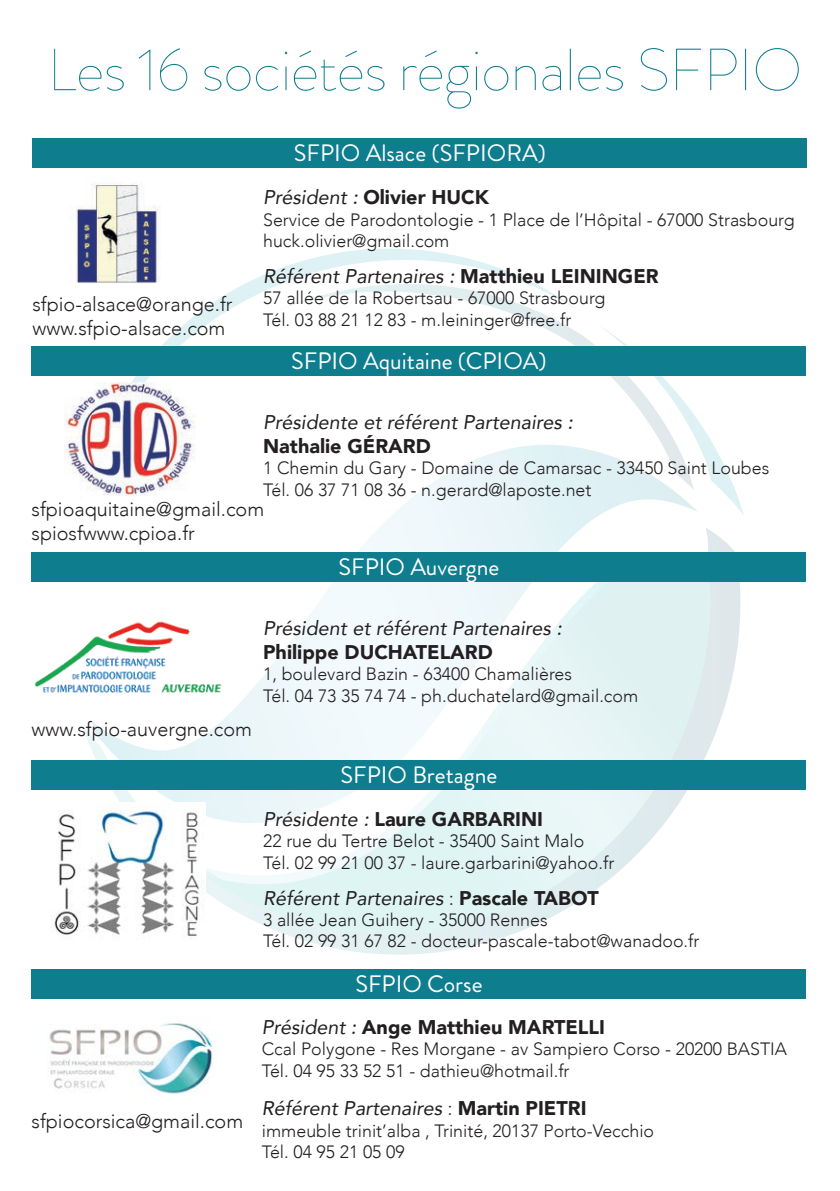
<style>
.page{position:relative;width:840px;height:1191px;background:#fff}
.page>*{position:absolute;margin:0;border:0;box-sizing:border-box;transform-origin:0 0}
.t1{font:100 59.4px "Brandon Grotesque";letter-spacing:-.01em;color:#0e7d8e}
.t2{font:23.8px "Brandon Grotesque";color:#fff}
.t3{font:italic 19.8px "Avenir";color:#231f20}
.t4{font:300 19.8px "Avenir";color:#231f20}
.t5{font:900 19.8px "Avenir";color:#231f20}
.t6{font:300 17.8px "Avenir";color:#231f20}
.s1{font-weight:400;font-style:italic}
.s2{font-weight:900;font-style:normal}
.s3{font-weight:300;font-style:normal}
</style>
<div class="page">
<svg style="left:80px;top:248px;width:455px;height:249px"></svg>
<svg style="left:693px;top:375px;width:50px;height:139px"></svg>
<svg style="left:82px;top:284px;width:611px;height:213px"></svg>
<svg style="left:82px;top:530px;width:675px;height:425px"></svg>
<div style="left:68px;top:291px;width:635px;height:631px;background:#fff;border-radius:50%"></div>
<svg style="left:92px;top:445px;width:610px;height:357px"></svg>
<svg style="left:95px;top:475px;width:614px;height:327px"></svg>
<svg style="left:203px;top:582px;width:511px;height:362px"></svg>
<div style="left:32px;top:138px;width:774px;height:30px;background:#0e7d8e"></div>
<img style="left:76px;top:184px;width:136px;height:121px">
<div style="left:32px;top:346px;width:773px;height:29px;background:#0e7d8e"></div>
<img style="left:65px;top:382px;width:131px;height:114px">
<div style="left:32px;top:552px;width:773px;height:30px;background:#0e7d8e"></div>
<img style="left:34px;top:619px;width:197px;height:84px">
<div style="left:32px;top:760px;width:773px;height:29px;background:#0e7d8e"></div>
<img style="left:51px;top:802px;width:154px;height:149px">
<div style="left:32px;top:969px;width:773px;height:29px;background:#0e7d8e"></div>
<img style="left:49px;top:1023px;width:167px;height:71px">
<p class="t1" style="left:47px;top:29px;width:756px">Les 16 sociétés régionales SFPIO</p>
<p class="t2" style="left:294px;top:137px;width:253px">SFPIO Alsace (SFPIORA)</p>
<p class="t4" style="left:32px;top:292px;width:201px">sfpio-alsace@orange.fr</p>
<p class="t4" style="left:32px;top:316px;width:194px">www.sfpio-alsace.com</p>
<p class="t5" style="left:263px;top:181px;width:227px"><span class="s1">Président :</span> Olivier HUCK</p>
<p class="t6" style="left:263px;top:209px;width:532px">Service de Parodontologie - 1 Place de l’Hôpital - 67000 Strasbourg</p>
<p class="t6" style="left:263px;top:230px;width:188px">huck.olivier@gmail.com</p>
<p class="t3" style="left:263px;top:264px;width:397px">Référent Partenaires : <span class="s2">Matthieu LEININGER</span></p>
<p class="t6" style="left:263px;top:288px;width:343px">57 allée de la Robertsau - 67000 Strasbourg</p>
<p class="t6" style="left:263px;top:309px;width:309px">Tél. 03 88 21 12 83 - m.leininger@free.fr</p>
<p class="t2" style="left:291px;top:344px;width:257px">SFPIO Aquitaine (CPIOA)</p>
<p class="t3" style="left:263px;top:410px;width:311px">Présidente et référent Partenaires :</p>
<p class="t5" style="left:263px;top:429px;width:169px">Nathalie GÉRARD</p>
<p class="t6" style="left:263px;top:457px;width:507px">1 Chemin du Gary - Domaine de Camarsac - 33450 Saint Loubes</p>
<p class="t6" style="left:263px;top:479px;width:329px">Tél. 06 37 71 08 36 - n.gerard@laposte.net</p>
<p class="t4" style="left:32px;top:497px;width:234px">sfpioaquitaine@gmail.com</p>
<p class="t4" style="left:32px;top:521px;width:165px">spiosfwww.cpioa.fr</p>
<p class="t2" style="left:338px;top:551px;width:162px">SFPIO Auvergne</p>
<p class="t4" style="left:32px;top:717px;width:222px">www.sfpio-auvergne.com</p>
<p class="t4" style="left:32px;top:1109px;width:213px">sfpiocorsica@gmail.com</p>
<p class="t3" style="left:263px;top:616px;width:300px">Président et référent Partenaires :</p>
<p class="t5" style="left:263px;top:635px;width:231px">Philippe DUCHATELARD</p>
<p class="t6" style="left:263px;top:663px;width:310px">1, boulevard Bazin - 63400 Chamalières</p>
<p class="t6" style="left:263px;top:685px;width:376px">Tél. 04 73 35 74 74 - ph.duchatelard@gmail.com</p>
<p class="t2" style="left:340px;top:758px;width:158px">SFPIO Bretagne</p>
<p class="t5" style="left:263px;top:802px;width:281px"><span class="s1">Présidente :</span> Laure GARBARINI</p>
<p class="t6" style="left:263px;top:830px;width:322px">22 rue du Tertre Belot - 35400 Saint Malo</p>
<p class="t6" style="left:263px;top:852px;width:352px">Tél. 02 99 21 00 37 - laure.garbarini@yahoo.fr</p>
<p class="t3" style="left:263px;top:885px;width:337px">Référent Partenaires <span class="s3">:</span> <span class="s2">Pascale TABOT</span></p>
<p class="t6" style="left:263px;top:909px;width:286px">3 allée Jean Guihery - 35000 Rennes</p>
<p class="t6" style="left:263px;top:930px;width:437px">Tél. 02 99 31 67 82 - docteur-pascale-tabot@wanadoo.fr</p>
<p class="t2" style="left:355px;top:967px;width:128px">SFPIO Corse</p>
<p class="t5" style="left:261px;top:1010px;width:344px"><span class="s1">Président :</span> Ange Matthieu MARTELLI</p>
<p class="t6" style="left:261px;top:1038px;width:526px">Ccal Polygone - Res Morgane - av Sampiero Corso - 20200 BASTIA</p>
<p class="t6" style="left:261px;top:1060px;width:309px">Tél. 04 95 33 52 51 - dathieu@hotmail.fr</p>
<p class="t3" style="left:261px;top:1096px;width:326px">Référent Partenaires <span class="s3">:</span> <span class="s2">Martin PIETRI</span></p>
<p class="t6" style="left:261px;top:1120px;width:394px">immeuble trinit’alba , Trinité, 20137 Porto-Vecchio</p>
<p class="t6" style="left:261px;top:1141px;width:144px">Tél. 04 95 21 05 09</p>
</div>
